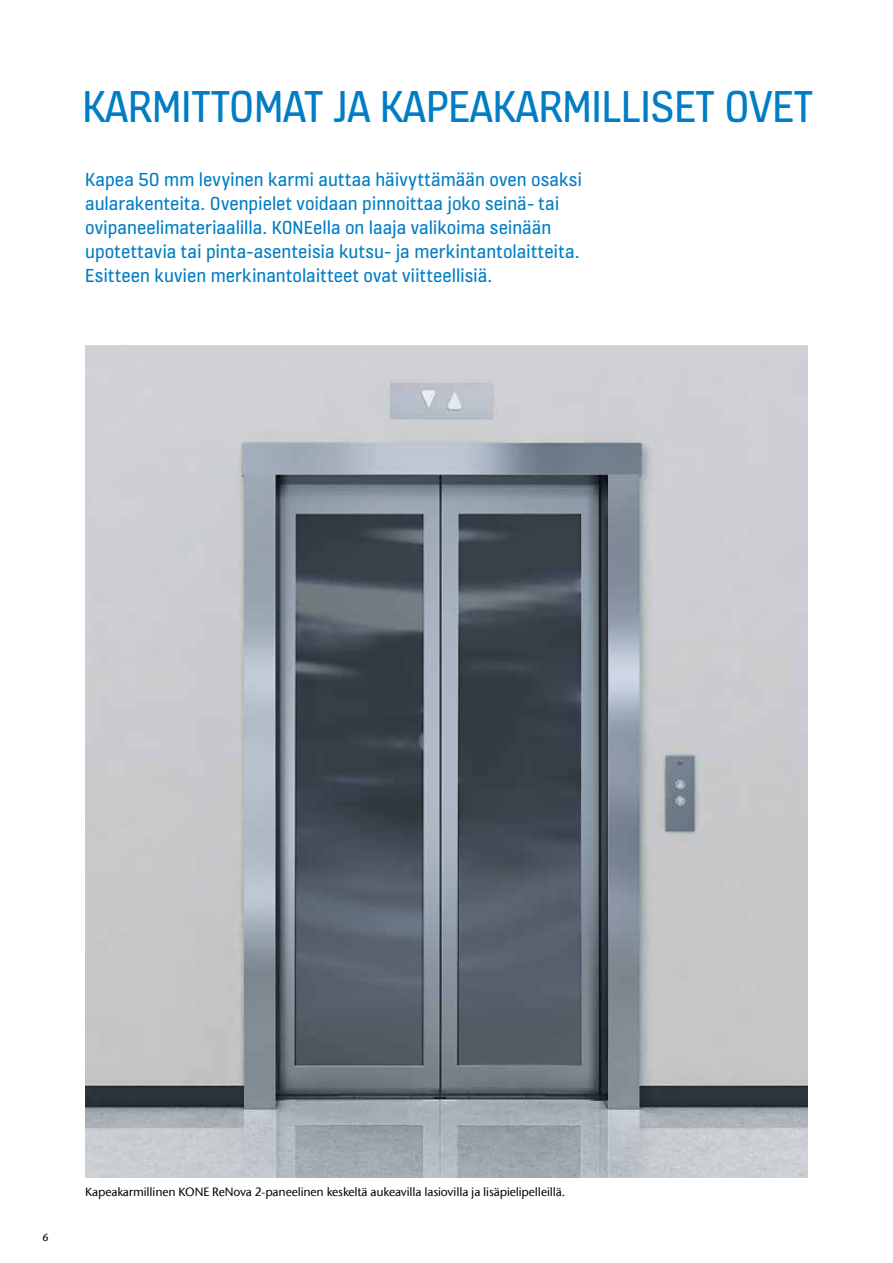
<style>
.page{position:relative;width:893px;height:1263px;background:#fff}
.page>*{position:absolute;margin:0;border:0;box-sizing:border-box;transform-origin:0 0}
.t1{font:48px "KONE Information v 13";letter-spacing:-.015em;color:#007dc5}
.t2{font:20.25px/24px "KONE Information v 13";color:#007dc5}
.t3{font:500 12px "ITC Stone Sans Com";letter-spacing:-.01em;color:#000}
.t4{font:500 10.5px "ITC Stone Sans Com";color:#000}
</style>
<div class="page">
<img style="left:85px;top:346px;width:723px;height:832px">
<h1 class="t1" style="left:82px;top:74px;width:733px">KARMITTOMAT JA KAPEAKARMILLISET OVET</h1>
<p class="t2" style="left:85px;top:166px;width:498px">Kapea 50 mm levyinen karmi auttaa häivyttämään oven osaksi aularakenteita. Ovenpielet voidaan pinnoittaa joko seinä- tai ovipaneelimateriaalilla. KONEella on laaja valikoima seinään upotettavia tai pinta-asenteisia kutsu- ja merkintantolaitteita.<br>Esitteen kuvien merkinantolaitteet ovat viitteellisiä.</p>
<p class="t4" style="left:43px;top:1231px;width:8px">6</p>
<p class="t3" style="left:85px;top:1184px;width:482px">Kapeakarmillinen KONE ReNova 2-paneelinen keskeltä aukeavilla lasiovilla ja lisäpielipelleillä.</p>
</div>
